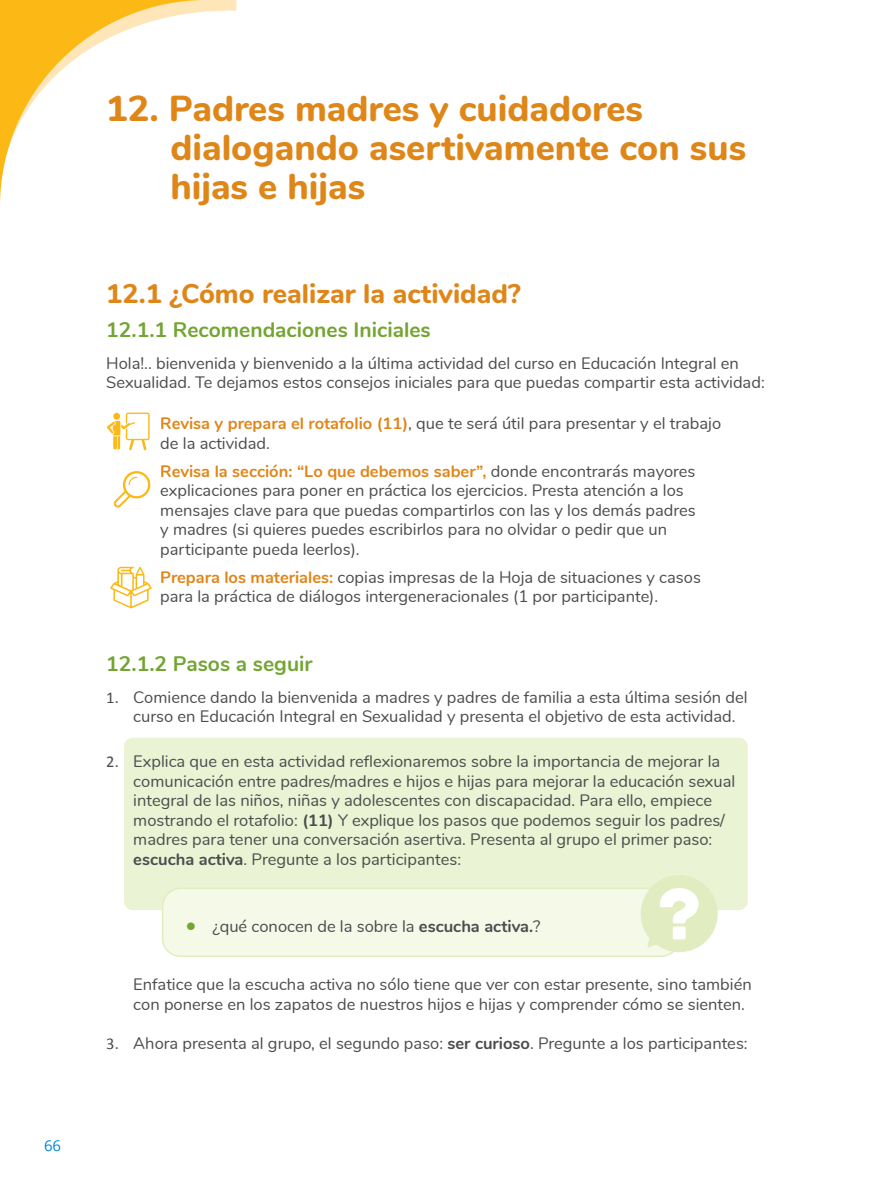
<style>
.page{position:relative;width:893px;height:1191px;background:#fff}
.page>*{position:absolute;margin:0;border:0;box-sizing:border-box;transform-origin:0 0}
.t1{font:800 36px/38.8px "Nunito";color:#df8619}
.t2{font:800 27px "Nunito";color:#df8619}
.t3{font:700 21px "Nunito";color:#73a532}
.t4{font:16.5px/19.5px "Nunito";color:#4b4c4d}
.t5{font:15px "Open Sans";color:#0088ce}
.s1{font-weight:700;color:#df8619}
.s2{font-family:"Calibri"}
.s3{font-weight:700}
.s4{font-weight:700;font-size:21px;color:#73a532}
</style>
<div class="page">
<div style="left:124px;top:737px;width:624px;height:173px;background:#eaf3d4;border-radius:9px"></div>
<div style="left:163px;top:888px;width:516px;height:68px;background:#f4f9e8;border-radius:18px"></div>
<div style="left:162px;top:887px;width:518px;height:70px;border:2px solid #e1edc1;border-radius:18px"></div>
<svg style="left:640px;top:875px;width:78px;height:77px"></svg>
<svg style="left:207px;top:0;width:29px;height:12px"></svg>
<svg style="left:0;top:0;width:207px;height:201px"></svg>
<svg style="left:110px;top:567px;width:42px;height:41px"></svg>
<svg style="left:107px;top:412px;width:43px;height:38px"></svg>
<svg style="left:114px;top:471px;width:36px;height:36px"></svg>
<p class="t5" style="left:44px;top:1135px;width:19px">66</p>
<h1 class="t1" style="left:170px;top:87px;width:577px;text-indent:-64px">12. Padres madres y cuidadores dialogando asertivamente con sus hijas e hijas</h1>
<h2 class="t2" style="left:106px;top:273px;width:416px">12.1 ¿Cómo realizar la actividad?</h2>
<p class="t3" style="left:106px;top:314px;width:326px">12.1.1 Recomendaciones Iniciales</p>
<p class="t4" style="left:106px;top:352px;width:660px">Hola!.. bienvenida y bienvenido a la última actividad del curso en Educación Integral en<br>Sexualidad. Te dejamos estos consejos iniciales para que puedas compartir esta actividad:</p>
<p class="t4" style="left:160px;top:412px;width:562px"><span class="s1">Revisa y prepara el rotafolio (11)</span>, que te será útil para presentar y el trabajo de la actividad.</p>
<p class="t4" style="left:160px;top:460px;width:537px"><span class="s1">Revisa la sección: “Lo que debemos saber”,</span> donde encontrarás mayores explicaciones para poner en práctica los ejercicios. Presta atención a los mensajes clave para que puedas compartirlos con las y los demás padres y madres (si quieres puedes escribirlos para no olvidar o pedir que un participante pueda leerlos).</p>
<p class="t4" style="left:160px;top:566px;width:542px"><span class="s1">Prepara los materiales:</span> copias impresas de la Hoja de situaciones y casos para la práctica de diálogos intergeneracionales (1 por participante).</p>
<p class="t3" style="left:106px;top:648px;width:208px">12.1.2 Pasos a seguir</p>
<p class="t4" style="left:133px;top:686px;width:616px;text-indent:-27px"><span class="s2">1.</span> Comience dando la bienvenida a madres y padres de familia a esta última sesión del curso en Educación Integral en Sexualidad y presenta el objetivo de esta actividad.</p>
<p class="t4" style="left:133px;top:751px;width:603px;text-indent:-27px"><span class="s2">2.</span> Explica que en esta actividad reflexionaremos sobre la importancia de mejorar la comunicación entre padres/madres e hijos e hijas para mejorar la educación sexual integral de las niños, niñas y adolescentes con discapacidad. Para ello, empiece mostrando el rotafolio: <span class="s3">(11)</span> Y explique los pasos que podemos seguir los padres/ madres para tener una conversación asertiva. Presenta al grupo el primer paso: <span class="s3">escucha activa</span>. Pregunte a los participantes:</p>
<p class="t4" style="left:186px;top:915px;width:356px"><span class="s4">•</span> ¿qué conocen de la sobre la <span class="s3">escucha activa.</span>?</p>
<p class="t4" style="left:133px;top:974px;width:620px">Enfatice que la escucha activa no sólo tiene que ver con estar presente, sino también con ponerse en los zapatos de nuestros hijos e hijas y comprender cómo se sienten.</p>
<p class="t4" style="left:106px;top:1032px;width:643px"><span class="s2">3.</span> Ahora presenta al grupo, el segundo paso: <span class="s3">ser curioso</span>. Pregunte a los participantes:</p>
</div>
